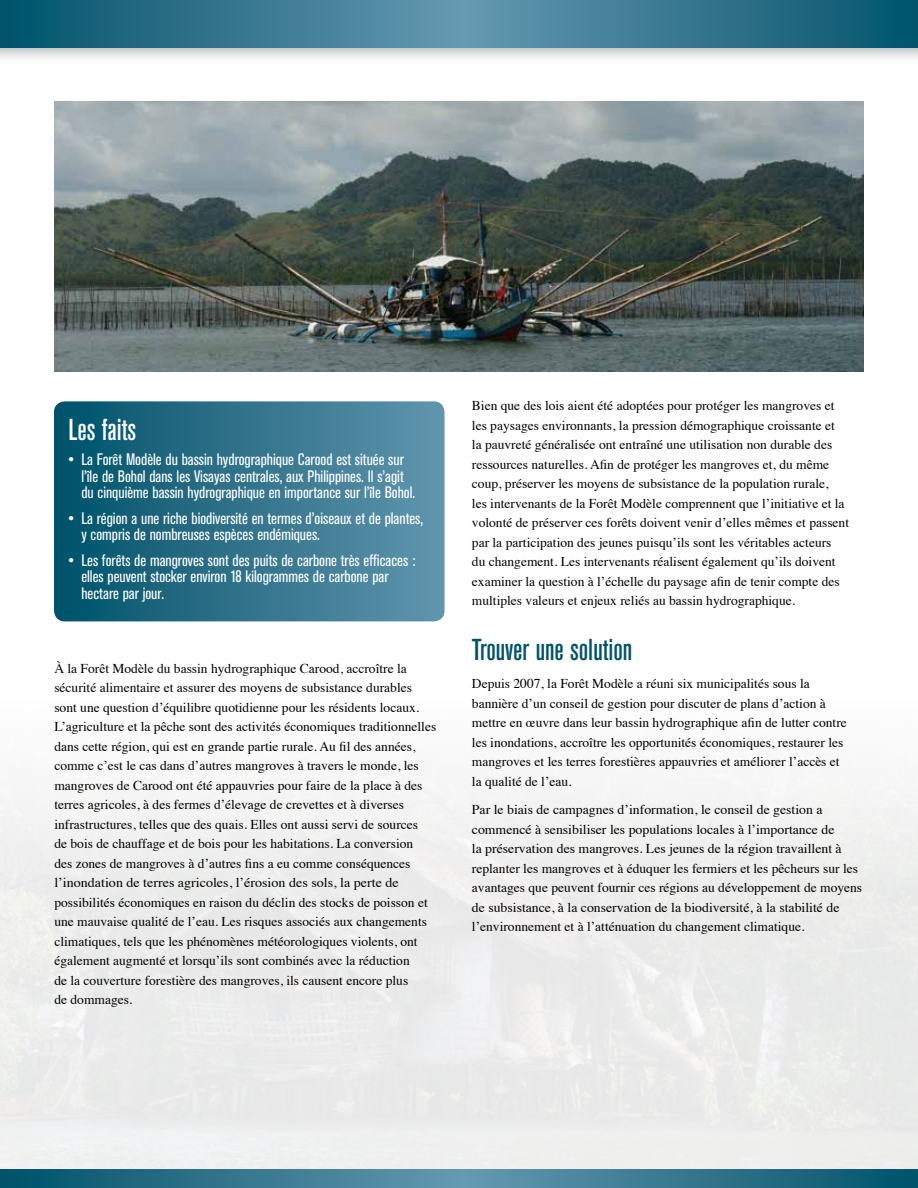
<style>
.page{position:relative;width:918px;height:1188px;background:#fff}
.page>*{position:absolute;margin:0;border:0;box-sizing:border-box;transform-origin:0 0}
.t1{font:500 condensed 30px "Akzidenz Grotesk BE";color:#00536a}
.t2{font:500 condensed 30px "Akzidenz Grotesk BE";color:#fff}
.t3{font:condensed 16.5px/16.5px "Akzidenz Grotesk BE";color:#fff}
.t4{font:13.5px/19.5px "Times";color:#000}
</style>
<div class="page">
<svg style="left:0;top:48px;width:918px;height:10px;background:#dedfe0"></svg>
<svg style="left:0;top:0;width:918px;height:48px;background:#34768e"></svg>
<svg style="left:0;top:1169px;width:918px;height:19px;background:#32758d"></svg>
<svg style="left:54px;top:401px;width:391px;height:220px;background:#31748c"></svg>
<img style="left:54px;top:102px;width:810px;height:270px">
<h1 class="t2" style="left:69px;top:413px;width:69px">Les faits</h1>
<p class="t3" style="left:81px;top:452px;width:335px;text-indent:-13px">• La Forêt Modèle du bassin hydrographique Carood est située sur l’île de Bohol dans les Visayas centrales, aux Philippines. Il s’agit du cinquième bassin hydrographique en importance sur l’île Bohol.</p>
<p class="t3" style="left:81px;top:510px;width:343px;text-indent:-13px">• La région a une riche biodiversité en termes d’oiseaux et de plantes, y compris de nombreuses espèces endémiques.</p>
<p class="t3" style="left:81px;top:552px;width:336px;text-indent:-13px">• Les forêts de mangroves sont des puits de carbone très efficaces : elles peuvent stocker environ 18 kilogrammes de carbone par hectare par jour.</p>
<p class="t4" style="left:54px;top:657px;width:383px">À la Forêt Modèle du bassin hydrographique Carood, accroître la sécurité alimentaire et assurer des moyens de subsistance durables sont une question d’équilibre quotidienne pour les résidents locaux.<br>L’agriculture et la pêche sont des activités économiques traditionnelles dans cette région, qui est en grande partie rurale. Au fil des années, comme c’est le cas dans d’autres mangroves à travers le monde, les mangroves de Carood ont été appauvries pour faire de la place à des terres agricoles, à des fermes d’élevage de crevettes et à diverses infrastructures, telles que des quais. Elles ont aussi servi de sources<br>de bois de chauffage et de bois pour les habitations. La conversion<br>des zones de mangroves à d’autres fins a eu comme conséquences l’inondation de terres agricoles, l’érosion des sols, la perte de possibilités économiques en raison du déclin des stocks de poisson et une mauvaise qualité de l’eau. Les risques associés aux changements climatiques, tels que les phénomènes météorologiques violents, ont également augmenté et lorsqu’ils sont combinés avec la réduction<br>de la couverture forestière des mangroves, ils causent encore plus<br>de dommages.</p>
<p class="t4" style="left:472px;top:395px;width:379px">Bien que des lois aient été adoptées pour protéger les mangroves et les paysages environnants, la pression démographique croissante et<br>la pauvreté généralisée ont entraîné une utilisation non durable des ressources naturelles. Afin de protéger les mangroves et, du même coup, préserver les moyens de subsistance de la population rurale,<br>les intervenants de la Forêt Modèle comprennent que l’initiative et la volonté de préserver ces forêts doivent venir d’elles mêmes et passent par la participation des jeunes puisqu’ils sont les véritables acteurs<br>du changement. Les intervenants réalisent également qu’ils doivent examiner la question à l’échelle du paysage afin de tenir compte des multiples valeurs et enjeux reliés au bassin hydrographique.</p>
<h1 class="t1" style="left:472px;top:633px;width:162px">Trouver une solution</h1>
<p class="t4" style="left:472px;top:673px;width:376px">Depuis 2007, la Forêt Modèle a réuni six municipalités sous la bannière d’un conseil de gestion pour discuter de plans d’action à mettre en œuvre dans leur bassin hydrographique afin de lutter contre les inondations, accroître les opportunités économiques, restaurer les mangroves et les terres forestières appauvries et améliorer l’accès et la qualité de l’eau.</p>
<p class="t4" style="left:472px;top:799px;width:392px">Par le biais de campagnes d’information, le conseil de gestion a commencé à sensibiliser les populations locales à l’importance de<br>la préservation des mangroves. Les jeunes de la région travaillent à replanter les mangroves et à éduquer les fermiers et les pêcheurs sur les avantages que peuvent fournir ces régions au développement de moyens de subsistance, à la conservation de la biodiversité, à la stabilité de l’environnement et à l’atténuation du changement climatique.</p>
</div>
